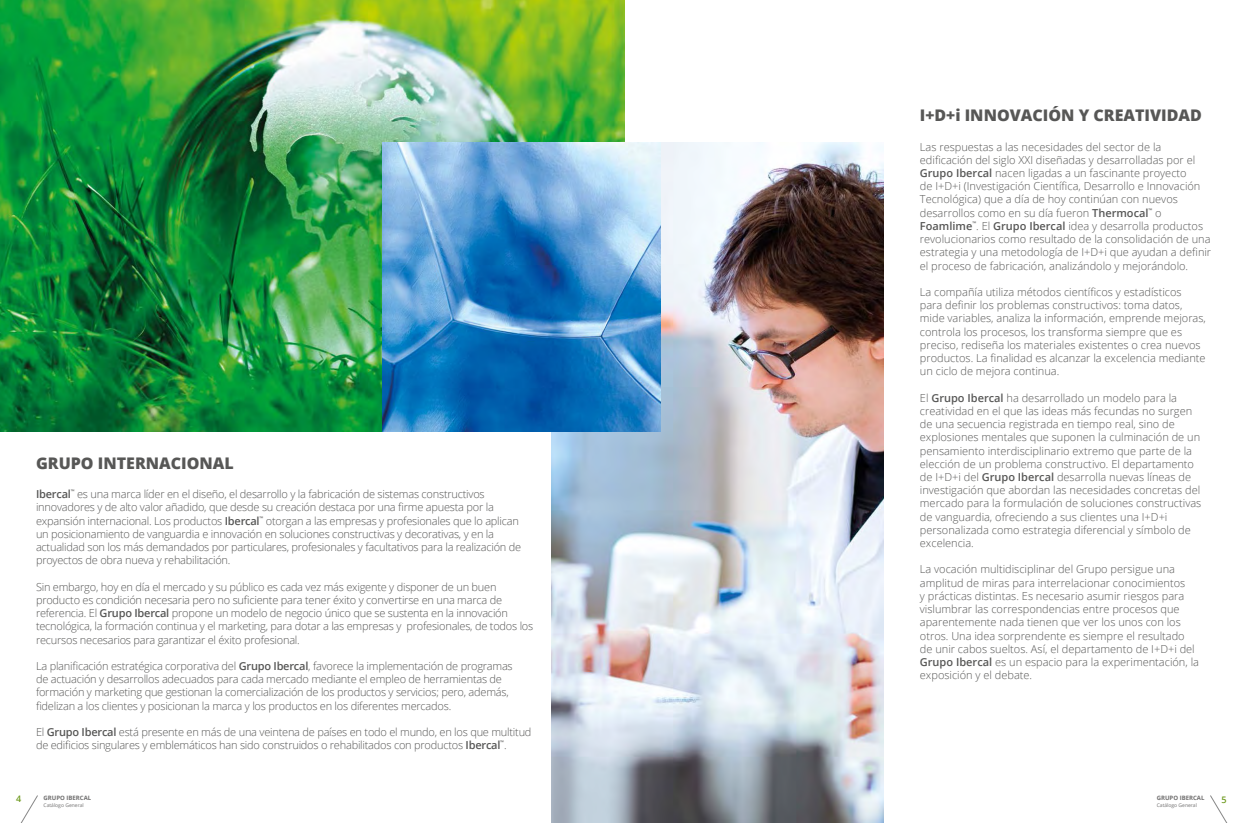
<style>
.page{position:relative;width:1248px;height:823px;background:#fff}
.page>*{position:absolute;margin:0;border:0;box-sizing:border-box;transform-origin:0 0}
.t1{font:800 16px "Open Sans";color:#575756}
.t2{font:300 11px/13.2px "Open Sans";color:#575756}
.t3{font:300 11px/13.2px "Open Sans";letter-spacing:-.02em;color:#575756}
.t4{font:600 9px "Open Sans";color:#6e9a1f}
.t5{font:700 6px "Open Sans";color:#706f6f}
.t6{font:5px "Open Sans";color:#706f6f}
.s1{font-weight:600}
</style>
<div class="page">
<img style="left:0;top:0;width:624px;height:431px">
<img style="left:552px;top:142px;width:331px;height:680px">
<img style="left:383px;top:142px;width:277px;height:289px">
<svg style="left:21px;top:795px;width:17px;height:27px"></svg>
<svg style="left:1210px;top:795px;width:17px;height:27px"></svg>
<h1 class="t1" style="left:36px;top:450px;width:199px">GRUPO INTERNACIONAL</h1>
<p class="t3" style="left:36px;top:487px;width:486px"><span class="s1">Ibercal</span><sup>™</sup> es una marca líder en el diseño, el desarrollo y la fabricación de sistemas constructivos innovadores y de alto valor añadido, que desde su creación destaca por una firme apuesta por la expansión internacional. Los productos <span class="s1">Ibercal</span><sup>™</sup> otorgan a las empresas y profesionales que lo aplican un posicionamiento de vanguardia e innovación en soluciones constructivas y decorativas, y en la actualidad son los más demandados por particulares, profesionales y facultativos para la realización de proyectos de obra nueva y rehabilitación.</p>
<p class="t3" style="left:36px;top:579px;width:498px">Sin embargo, hoy en día el mercado y su público es cada vez más exigente y disponer de un buen producto es condición necesaria pero no suficiente para tener éxito y convertirse en una marca de referencia. El <span class="s1">Grupo Ibercal</span> propone un modelo de negocio único que se sustenta en la innovación tecnológica, la formación continua y el marketing, para dotar a las empresas y profesionales, de todos los recursos necesarios para garantizar el éxito profesional.</p>
<p class="t3" style="left:36px;top:658px;width:478px">La planificación estratégica corporativa del <span class="s1">Grupo Ibercal</span>, favorece la implementación de programas de actuación y desarrollos adecuados para cada mercado mediante el empleo de herramientas de formación y marketing que gestionan la comercialización de los productos y servicios; pero, además, fidelizan a los clientes y posicionan la marca y los productos en los diferentes mercados.</p>
<p class="t3" style="left:36px;top:724px;width:497px">El <span class="s1">Grupo Ibercal</span> está presente en más de una veintena de países en todo el mundo, en los que multitud de edificios singulares y emblemáticos han sido construidos o rehabilitados con productos <span class="s1">Ibercal</span><sup>™</sup>.</p>
<h1 class="t1" style="left:919px;top:103px;width:283px">I+D+i INNOVACIÓN Y CREATIVIDAD</h1>
<p class="t2" style="left:919px;top:140px;width:293px">Las respuestas a las necesidades del sector de la edificación del siglo XXI diseñadas y desarrolladas por el <span class="s1">Grupo Ibercal</span> nacen ligadas a un fascinante proyecto<br>de I+D+i (Investigación Científica, Desarrollo e Innovación Tecnológica) que a día de hoy continúan con nuevos desarrollos como en su día fueron <span class="s1">Thermocal</span><sup>™</sup> o <span class="s1">Foamlime</span><sup>™</sup>. El <span class="s1">Grupo Ibercal</span> idea y desarrolla productos revolucionarios como resultado de la consolidación de una estrategia y una metodología de I+D+i que ayudan a definir el proceso de fabricación, analizándolo y mejorándolo.</p>
<p class="t2" style="left:919px;top:285px;width:287px">La compañía utiliza métodos científicos y estadísticos para definir los problemas constructivos: toma datos, mide variables, analiza la información, emprende mejoras, controla los procesos, los transforma siempre que es preciso, rediseña los materiales existentes o crea nuevos productos. La finalidad es alcanzar la excelencia mediante un ciclo de mejora continua.</p>
<p class="t2" style="left:919px;top:390px;width:283px">El <span class="s1">Grupo Ibercal</span> ha desarrollado un modelo para la creatividad en el que las ideas más fecundas no surgen de una secuencia registrada en tiempo real, sino de explosiones mentales que suponen la culminación de un pensamiento interdisciplinario extremo que parte de la elección de un problema constructivo. El departamento de I+D+i del <span class="s1">Grupo Ibercal</span> desarrolla nuevas líneas de investigación que abordan las necesidades concretas del mercado para la formulación de soluciones constructivas de vanguardia, ofreciendo a sus clientes una I+D+i personalizada como estrategia diferencial y símbolo de excelencia.</p>
<p class="t2" style="left:919px;top:562px;width:280px">La vocación multidisciplinar del Grupo persigue una amplitud de miras para interrelacionar conocimientos<br>y prácticas distintas. Es necesario asumir riesgos para vislumbrar las correspondencias entre procesos que aparentemente nada tienen que ver los unos con los otros. Una idea sorprendente es siempre el resultado de unir cabos sueltos. Así, el departamento de I+D+i del <span class="s1">Grupo Ibercal</span> es un espacio para la experimentación, la exposición y el debate.</p>
<p class="t5" style="left:44px;top:793px;width:49px">GRUPO IBERCAL</p>
<p class="t5" style="left:1156px;top:793px;width:49px">GRUPO IBERCAL</p>
<p class="t6" style="left:44px;top:801px;width:42px">Catálogo General</p>
<p class="t6" style="left:1156px;top:801px;width:42px">Catálogo General</p>
<p class="t4" style="left:16px;top:792px;width:7px">4</p>
<p class="t4" style="left:1221px;top:793px;width:7px">5</p>
</div>
